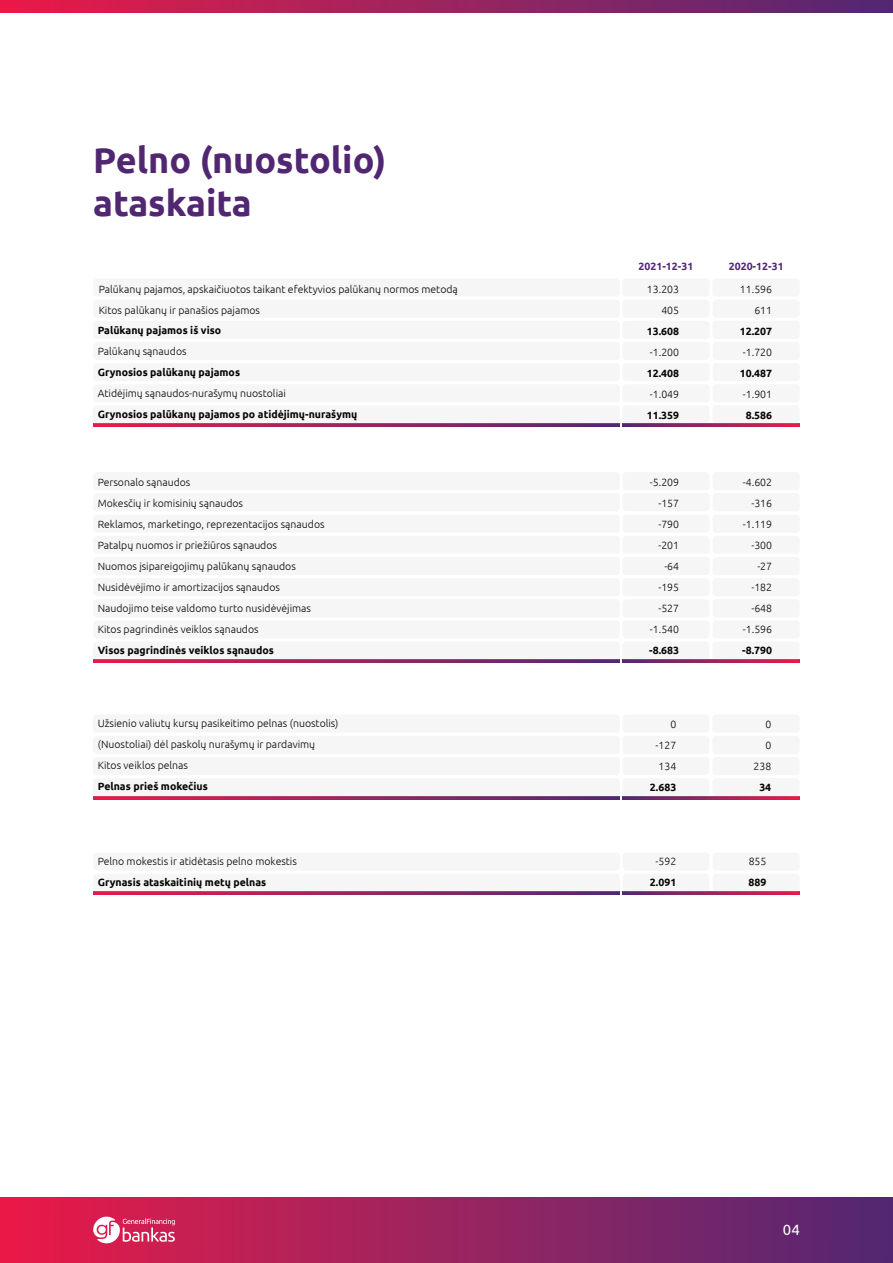
<style>
.page{position:relative;width:893px;height:1263px;background:#fff}
.page>*{position:absolute;margin:0;border:0;box-sizing:border-box;transform-origin:0 0}
.t1{font:700 36px/43.2px "Ubuntu";color:#512772}
.t2{font:15px "Ubuntu";color:#fff}
.t3{font:300 10.5px/21px "Ubuntu";color:#050504;text-align:right}
.t4{font:700 10.5px "Ubuntu";color:#050504}
.t5{font:700 10.5px "Ubuntu";color:#512772}
</style>
<div class="page">
<div style="left:622px;top:321px;width:88px;height:18px;background:#f6f6f6;border-radius:4px"></div>
<div style="left:622px;top:342px;width:88px;height:18px;background:#f6f6f6;border-radius:4px"></div>
<div style="left:622px;top:278px;width:88px;height:19px;background:#f6f6f6;border-radius:4px"></div>
<div style="left:622px;top:300px;width:88px;height:18px;background:#f6f6f6;border-radius:4px"></div>
<div style="left:622px;top:363px;width:88px;height:18px;background:#f6f6f6;border-radius:4px"></div>
<div style="left:622px;top:384px;width:88px;height:18px;background:#f6f6f6;border-radius:4px"></div>
<div style="left:622px;top:405px;width:87px;height:18px;background:#f6f6f6;border-radius:4px"></div>
<svg style="left:0;top:0;width:893px;height:13px;background:#9c225e"></svg>
<div style="left:0;top:1197px;width:893px;height:66px;background:linear-gradient(to right,#e81c49,#512974)"></div>
<svg style="left:93px;top:423px;width:527px;height:3px;background:#9c2e65"></svg>
<svg style="left:622px;top:423px;width:178px;height:3px"></svg>
<div style="left:712px;top:321px;width:88px;height:18px;background:#f6f6f6;border-radius:4px"></div>
<div style="left:93px;top:321px;width:527px;height:18px;background:#f6f6f6;border-radius:4px"></div>
<div style="left:712px;top:342px;width:88px;height:18px;background:#f6f6f6;border-radius:4px"></div>
<div style="left:93px;top:342px;width:527px;height:18px;background:#f6f6f6;border-radius:4px"></div>
<div style="left:712px;top:278px;width:88px;height:19px;background:#f6f6f6;border-radius:4px"></div>
<div style="left:93px;top:278px;width:527px;height:19px;background:#f6f6f6;border-radius:4px"></div>
<div style="left:712px;top:300px;width:88px;height:18px;background:#f6f6f6;border-radius:4px"></div>
<div style="left:93px;top:300px;width:527px;height:18px;background:#f6f6f6;border-radius:4px"></div>
<div style="left:712px;top:363px;width:88px;height:18px;background:#f6f6f6;border-radius:4px"></div>
<div style="left:93px;top:363px;width:527px;height:18px;background:#f6f6f6;border-radius:4px"></div>
<div style="left:712px;top:384px;width:88px;height:18px;background:#f6f6f6;border-radius:4px"></div>
<div style="left:93px;top:384px;width:527px;height:18px;background:#f6f6f6;border-radius:4px"></div>
<div style="left:712px;top:405px;width:88px;height:18px;background:#f6f6f6;border-radius:4px"></div>
<div style="left:93px;top:405px;width:527px;height:18px;background:#f6f6f6;border-radius:4px"></div>
<svg style="left:93px;top:892px;width:527px;height:2px"></svg>
<svg style="left:623px;top:892px;width:177px;height:2px"></svg>
<div style="left:712px;top:852px;width:88px;height:19px;background:#f6f6f6;border-radius:4px"></div>
<div style="left:623px;top:852px;width:86px;height:19px;background:#f6f6f6;border-radius:4px"></div>
<div style="left:93px;top:852px;width:527px;height:19px;background:#f6f6f6;border-radius:4px"></div>
<div style="left:712px;top:874px;width:88px;height:18px;background:#f6f6f6;border-radius:4px"></div>
<div style="left:623px;top:874px;width:86px;height:18px;background:#f6f6f6;border-radius:4px"></div>
<div style="left:93px;top:874px;width:527px;height:18px;background:#f6f6f6;border-radius:4px"></div>
<svg style="left:93px;top:660px;width:527px;height:2px"></svg>
<svg style="left:623px;top:660px;width:177px;height:2px"></svg>
<div style="left:712px;top:578px;width:88px;height:18px;background:#f6f6f6;border-radius:4px"></div>
<div style="left:622px;top:578px;width:88px;height:18px;background:#f6f6f6;border-radius:4px"></div>
<div style="left:93px;top:578px;width:527px;height:18px;background:#f6f6f6;border-radius:4px"></div>
<div style="left:712px;top:599px;width:88px;height:18px;background:#f6f6f6;border-radius:4px"></div>
<div style="left:622px;top:599px;width:88px;height:18px;background:#f6f6f6;border-radius:4px"></div>
<div style="left:93px;top:599px;width:527px;height:18px;background:#f6f6f6;border-radius:4px"></div>
<div style="left:712px;top:620px;width:88px;height:18px;background:#f6f6f6;border-radius:4px"></div>
<div style="left:622px;top:620px;width:88px;height:18px;background:#f6f6f6;border-radius:4px"></div>
<div style="left:93px;top:620px;width:527px;height:18px;background:#f6f6f6;border-radius:4px"></div>
<div style="left:712px;top:641px;width:88px;height:19px;background:#f6f6f6;border-radius:4px"></div>
<div style="left:622px;top:641px;width:87px;height:19px;background:#f6f6f6;border-radius:4px"></div>
<div style="left:93px;top:641px;width:527px;height:19px;background:#f6f6f6;border-radius:4px"></div>
<div style="left:712px;top:557px;width:88px;height:18px;background:#f6f6f6;border-radius:4px"></div>
<div style="left:622px;top:557px;width:88px;height:18px;background:#f6f6f6;border-radius:4px"></div>
<div style="left:93px;top:557px;width:527px;height:18px;background:#f6f6f6;border-radius:4px"></div>
<div style="left:712px;top:536px;width:88px;height:18px;background:#f6f6f6;border-radius:4px"></div>
<div style="left:622px;top:536px;width:88px;height:18px;background:#f6f6f6;border-radius:4px"></div>
<div style="left:93px;top:536px;width:527px;height:18px;background:#f6f6f6;border-radius:4px"></div>
<div style="left:713px;top:515px;width:87px;height:18px;background:#f6f6f6;border-radius:4px"></div>
<div style="left:622px;top:515px;width:88px;height:18px;background:#f6f6f6;border-radius:4px"></div>
<div style="left:93px;top:515px;width:527px;height:18px;background:#f6f6f6;border-radius:4px"></div>
<div style="left:712px;top:493px;width:88px;height:18px;background:#f6f6f6;border-radius:4px"></div>
<div style="left:622px;top:493px;width:88px;height:18px;background:#f6f6f6;border-radius:4px"></div>
<div style="left:93px;top:493px;width:527px;height:18px;background:#f6f6f6;border-radius:4px"></div>
<div style="left:713px;top:472px;width:87px;height:18px;background:#f6f6f6;border-radius:4px"></div>
<div style="left:622px;top:472px;width:88px;height:18px;background:#f6f6f6;border-radius:4px"></div>
<div style="left:93px;top:472px;width:527px;height:18px;background:#f6f6f6;border-radius:4px"></div>
<svg style="left:93px;top:796px;width:527px;height:3px;background:#9c2e64"></svg>
<svg style="left:623px;top:796px;width:177px;height:3px"></svg>
<div style="left:712px;top:778px;width:88px;height:18px;background:#f6f6f6;border-radius:4px"></div>
<div style="left:622px;top:778px;width:87px;height:18px;background:#f6f6f6;border-radius:4px"></div>
<div style="left:93px;top:778px;width:527px;height:18px;background:#f6f6f6;border-radius:4px"></div>
<div style="left:712px;top:757px;width:88px;height:18px;background:#f6f6f6;border-radius:4px"></div>
<div style="left:622px;top:757px;width:87px;height:18px;background:#f6f6f6;border-radius:4px"></div>
<div style="left:93px;top:757px;width:527px;height:18px;background:#f6f6f6;border-radius:4px"></div>
<div style="left:712px;top:736px;width:88px;height:18px;background:#f6f6f6;border-radius:4px"></div>
<div style="left:622px;top:736px;width:87px;height:18px;background:#f6f6f6;border-radius:4px"></div>
<div style="left:93px;top:736px;width:527px;height:18px;background:#f6f6f6;border-radius:4px"></div>
<div style="left:712px;top:714px;width:88px;height:18px;background:#f6f6f6;border-radius:4px"></div>
<div style="left:622px;top:714px;width:87px;height:18px;background:#f6f6f6;border-radius:4px"></div>
<div style="left:93px;top:714px;width:527px;height:18px;background:#f6f6f6;border-radius:4px"></div>
<svg style="left:93px;top:1216px;width:82px;height:27px"></svg>
<h1 class="t1" style="left:93px;top:138px;width:295px">Pelno (nuostolio) ataskaita</h1>
<p class="t5" style="left:638px;top:259px;width:56px">2021-12-31</p>
<p class="t5" style="left:729px;top:259px;width:56px">2020-12-31</p>
<p class="t3" style="left:99px;top:278px;width:361px;text-align:left">Palūkanų pajamos, apskaičiuotos taikant efektyvios palūkanų normos metodą<br>Kitos palūkanų ir panašios pajamos</p>
<p class="t3" style="left:740px;top:278px;width:34px">11.596<br>611</p>
<p class="t4" style="left:740px;top:324px;width:34px">12.207</p>
<p class="t3" style="left:743px;top:341px;width:31px">-1.720</p>
<p class="t4" style="left:740px;top:366px;width:34px">10.487</p>
<p class="t3" style="left:743px;top:383px;width:31px">-1.901</p>
<p class="t4" style="left:746px;top:408px;width:28px">8.586</p>
<p class="t3" style="left:647px;top:278px;width:34px">13.203<br>405</p>
<p class="t4" style="left:647px;top:324px;width:34px">13.608</p>
<p class="t3" style="left:650px;top:341px;width:31px">-1.200</p>
<p class="t4" style="left:647px;top:366px;width:34px">12.408</p>
<p class="t3" style="left:650px;top:383px;width:31px">-1.049</p>
<p class="t4" style="left:647px;top:408px;width:34px">11.359</p>
<p class="t4" style="left:98px;top:323px;width:125px">Palūkanų pajamos iš viso</p>
<p class="t3" style="left:98px;top:340px;width:90px">Palūkanų sąnaudos</p>
<p class="t4" style="left:98px;top:365px;width:144px">Grynosios palūkanų pajamos</p>
<p class="t3" style="left:98px;top:382px;width:190px">Atidėjimų sąnaudos-nurašymų nuostoliai</p>
<p class="t4" style="left:98px;top:407px;width:261px">Grynosios palūkanų pajamos po atidėjimų-nurašymų</p>
<p class="t3" style="left:98px;top:471px;width:228px;text-align:left">Personalo sąnaudos<br>Mokesčių ir komisinių sąnaudos<br>Reklamos, marketingo, reprezentacijos sąnaudos Patalpų nuomos ir priežiūros sąnaudos<br>Nuomos įsipareigojimų palūkanų sąnaudos Nusidėvėjimo ir amortizacijos sąnaudos Naudojimo teise valdomo turto nusidėvėjimas Kitos pagrindinės veiklos sąnaudos</p>
<p class="t4" style="left:98px;top:643px;width:178px">Visos pagrindinės veiklos sąnaudos</p>
<p class="t3" style="left:98px;top:712px;width:242px;text-align:left">Užsienio valiutų kursų pasikeitimo pelnas (nuostolis) (Nuostoliai) dėl paskolų nurašymų ir pardavimų<br>Kitos veiklos pelnas</p>
<p class="t4" style="left:98px;top:780px;width:112px">Pelnas prieš mokečius</p>
<p class="t3" style="left:98px;top:851px;width:201px">Pelno mokestis ir atidėtasis pelno mokestis</p>
<p class="t4" style="left:98px;top:876px;width:170px">Grynasis ataskaitinių metų pelnas</p>
<p class="t3" style="left:650px;top:471px;width:31px">-5.209 -157 -790 -201 -64 -195 -527 -1.540</p>
<p class="t4" style="left:649px;top:643px;width:32px">-8.683</p>
<p class="t3" style="left:656px;top:714px;width:22px;text-align:justify;text-indent:15px">0 -127<br>134</p>
<p class="t4" style="left:650px;top:781px;width:28px">2.683</p>
<p class="t3" style="left:656px;top:851px;width:22px">-592</p>
<p class="t4" style="left:650px;top:876px;width:28px">2.091</p>
<p class="t3" style="left:743px;top:471px;width:31px">-4.602 -316 -1.119 -300 -27 -182 -648 -1.596</p>
<p class="t4" style="left:742px;top:643px;width:32px">-8.790</p>
<p class="t3" style="left:753px;top:714px;width:19px">0<br>0<br>238</p>
<p class="t4" style="left:759px;top:781px;width:13px">34</p>
<p class="t3" style="left:749px;top:851px;width:19px">855</p>
<p class="t4" style="left:748px;top:876px;width:19px">889</p>
<h2 class="t2" style="left:783px;top:1221px;width:18px">04</h2>
</div>
